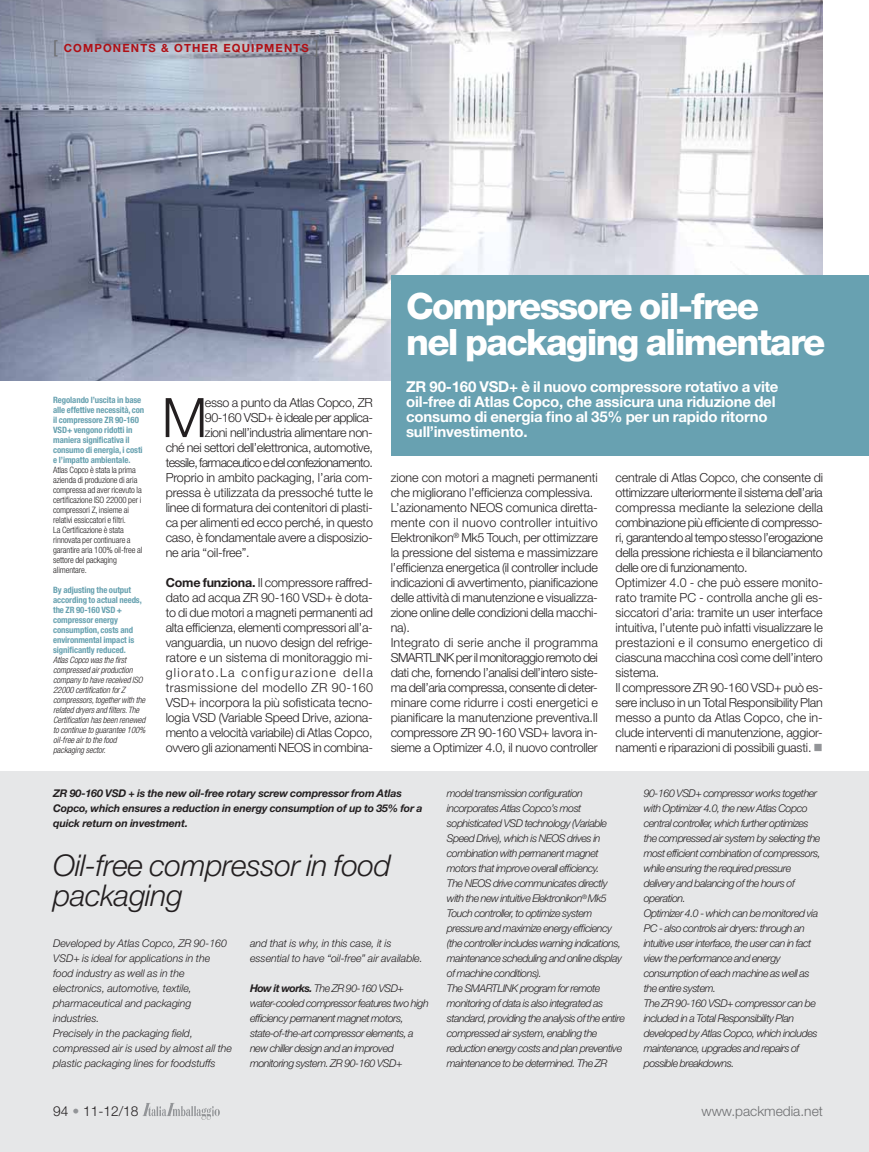
<style>
.page{position:relative;width:869px;height:1152px;background:#fff}
.page>*{position:absolute;margin:0;border:0;box-sizing:border-box;transform-origin:0 0}
.t1{font:300 54.5px "Helvetica Neue";color:#231f20}
.t2{font:800 36.38px/36.4px "Helvetica Neue";letter-spacing:-.045em;color:#fff}
.t3{font:italic 300 30px/30px "Helvetica Neue";letter-spacing:-.015em;color:#231f20}
.t4{font:700 15px/15px "Helvetica Neue";letter-spacing:-.015em;color:#fff}
.t5{font:300 13.75px "Helvetica Neue";color:#6d6e70}
.t6{font:300 13.75px "Helvetica Neue";color:#231f20}
.t7{font:300 12.5px/15px "Helvetica Neue";letter-spacing:-.02em;color:#231f20}
.t8{font:300 12.5px "Helvetica Neue";letter-spacing:-.05em;color:#231f20}
.t9{font:300 12.5px "Helvetica Neue";letter-spacing:-.04em;color:#231f20}
.t10{font:700 11.25px "Helvetica Neue";letter-spacing:.1em;color:#b01016}
.t11{font:italic 300 10.62px/15px "Helvetica Neue";letter-spacing:-.045em;color:#231f20}
.t12{font:italic 300 10.62px/15px "Helvetica Neue";letter-spacing:-.005em;color:#231f20}
.t13{font:italic 700 10.62px/15px "Helvetica Neue";letter-spacing:-.015em;color:#231f20}
.t14{font:700 condensed 8.75px/10px "Helvetica Neue";letter-spacing:-.01em;color:#67a1b0}
.t15{font:300 condensed 8.75px/10px "Helvetica Neue";letter-spacing:-.01em;color:#231f20}
.t16{font:italic 300 condensed 8.75px/10px "Helvetica Neue";letter-spacing:-.01em;color:#231f20}
.s1{font-weight:400;font-size:17.5px;color:#6d6e70}
.s2{font-weight:700}
.s3{color:#939598}
</style>
<div class="page">
<img style="left:0;top:0;width:822px;height:381px">
<div style="left:390px;top:276px;width:478px;height:180px;background:#68a1b1"></div>
<div style="left:0;top:771px;width:868px;height:381px;background:#e6e7e8"></div>
<svg style="left:142px;top:1103px;width:78px;height:16px"></svg>
<p class="t10" style="left:53px;top:44px;width:267px"><span class="s1">[</span> COMPONENTS &amp; OTHER EQUIPMENTS <span class="s1">]</span></p>
<p class="t14" style="left:53px;top:395px;width:92px">Regolando l’uscita in base alle effettive necessità, con il compressore ZR 90-160<br>VSD+ vengono ridotti in maniera significativa il consumo di energia, i costi e l’impatto ambientale.</p>
<p class="t15" style="left:53px;top:465px;width:91px">Atlas Copco è stata la prima azienda di produzione di aria compressa ad aver ricevuto la certificazione ISO 22000 per i compressori Z, insieme ai relativi essiccatori e filtri.<br>La Certificazione è stata rinnovata per continuare a garantire aria 100% oil-free al settore del packaging alimentare.</p>
<p class="t14" style="left:53px;top:585px;width:90px">By adjusting the output according to actual needs, the ZR 90-160 VSD + compressor energy consumption, costs and environmental impact is significantly reduced.</p>
<p class="t16" style="left:53px;top:655px;width:94px">Atlas Copco was the first compressed air production company to have received ISO<br>22000 certification for Z compressors, together with the related dryers and filters. The<br>Certification has been renewed to continue to guarantee 100% oil-free air to the food packaging sector.</p>
<h1 class="t1" style="left:162px;top:398px;width:47px">M</h1>
<p class="t7" style="left:205px;top:396px;width:169px">esso a punto da Atlas Copco, ZR</p>
<p class="t9" style="left:205px;top:413px;width:169px">90-160 VSD+ è ideale per applica-</p>
<p class="t7" style="left:205px;top:426px;width:169px">zioni nell’industria alimentare non-</p>
<p class="t7" style="left:166px;top:441px;width:209px">ché nei settori dell’elettronica, automotive,</p>
<p class="t8" style="left:166px;top:458px;width:209px">tessile, farmaceutico e del confezionamento.</p>
<p class="t7" style="left:166px;top:471px;width:209px">Proprio in ambito packaging, l’aria com-</p>
<p class="t7" style="left:166px;top:486px;width:209px">pressa è utilizzata da pressoché tutte le</p>
<p class="t7" style="left:166px;top:501px;width:208px">linee di formatura dei contenitori di plasti-</p>
<p class="t7" style="left:166px;top:516px;width:209px">ca per alimenti ed ecco perché, in questo</p>
<p class="t7" style="left:166px;top:531px;width:208px">caso, è fondamentale avere a disposizio-</p>
<p class="t7" style="left:166px;top:546px;width:86px">ne aria “oil-free”.</p>
<p class="t7" style="left:166px;top:576px;width:209px;text-align:justify"><span class="s2">Come funziona.</span> Il compressore raffred&shy;dato ad acqua ZR 90-160 VSD+ è dota&shy;to di due motori a magneti permanenti ad alta efficienza, elementi compressori all’a&shy;vanguardia, un nuovo design del refrige&shy;ratore e un sistema di monitoraggio mi&shy;gliorato.La configurazione della trasmissione del modello ZR 90-160<br>VSD+ incorpora la più sofisticata tecno&shy;logia VSD (Variable Speed Drive, aziona&shy;mento a velocità variabile) di Atlas Copco, ovvero gli azionamenti NEOS in combina-</p>
<h2 class="t2" style="left:406px;top:291px;width:421px">Compressore oil-free<br>nel packaging alimentare</h2>
<p class="t4" style="left:406px;top:380px;width:373px">ZR 90-160 VSD+ è il nuovo compressore rotativo a vite oil-free di Atlas Copco, che assicura una riduzione del consumo di energia fino al 35% per un rapido ritorno sull’investimento.</p>
<p class="t7" style="left:390px;top:471px;width:209px">zione con motori a magneti permanenti che migliorano l’efficienza complessiva.<br>L’azionamento NEOS comunica diretta&shy;mente con il nuovo controller intuitivo Elektronikon<sup>®</sup> Mk5 Touch, per ottimizzare la pressione del sistema e massimizzare l’efficienza energetica (il controller include indicazioni di avvertimento, pianificazione delle attività di manutenzione e visualizza&shy;zione online delle condizioni della macchi&shy;na).<br>Integrato di serie anche il programma SMARTLINK per il monitoraggio remoto dei dati che, fornendo l’analisi dell’intero siste&shy;ma dell’aria compressa, consente di deter&shy;minare come ridurre i costi energetici e pianificare la manutenzione preventiva.Il compressore ZR 90-160 VSD+ lavora in&shy;sieme a Optimizer 4.0, il nuovo controller</p>
<p class="t7" style="left:615px;top:471px;width:209px">centrale di Atlas Copco, che consente di ottimizzare ulteriormente il sistema dell’aria compressa mediante la selezione della combinazione più efficiente di compresso&shy;ri, garantendo al tempo stesso l’erogazione della pressione richiesta e il bilanciamento delle ore di funzionamento.<br>Optimizer 4.0 - che può essere monito&shy;rato tramite PC - controlla anche gli es&shy;siccatori d’aria: tramite un user interface intuitiva, l’utente può infatti visualizzare le prestazioni e il consumo energetico di ciascuna macchina così come dell’intero sistema.<br>Il compressore ZR 90-160 VSD+ può es&shy;sere incluso in un Total Responsibility Plan messo a punto da Atlas Copco, che in&shy;clude interventi di manutenzione, aggior&shy;namenti e riparazioni di possibili guasti.</p>
<p class="t13" style="left:53px;top:787px;width:371px">ZR 90-160 VSD + is the new oil-free rotary screw compressor from Atlas<br>Copco, which ensures a reduction in energy consumption of up to 35% for a quick return on investment.</p>
<h3 class="t3" style="left:53px;top:853px;width:339px">Oil-free compressor in food packaging</h3>
<p class="t12" style="left:53px;top:937px;width:180px">Developed by Atlas Copco, ZR 90-160<br>VSD+ is ideal for applications in the food industry as well as in the electronics, automotive, textile, pharmaceutical and packaging industries.<br>Precisely in the packaging field, compressed air is used by almost all the plastic packaging lines for foodstuffs</p>
<p class="t12" style="left:250px;top:937px;width:174px">and that is why, in this case, it is essential to have “oil-free” air available.</p>
<p class="t11" style="left:250px;top:982px;width:180px"><span class="s2">How it works.</span> The ZR 90-160 VSD+ water-cooled compressor features two high efficiency permanent magnet motors, state-of-the-art compressor elements, a new chiller design and an improved monitoring system. ZR 90-160 VSD+</p>
<p class="t11" style="left:446px;top:787px;width:179px">model transmission configuration incorporates Atlas Copco’s most sophisticated VSD technology (Variable Speed Drive), which is NEOS drives in combination with permanent magnet motors that improve overall efficiency.<br>The NEOS drive communicates directly with the new intuitive Elektronikon<sup>®</sup> Mk5<br>Touch controller, to optimize system pressure and maximize energy efficiency (the controller includes warning indications, maintenance scheduling and online display of machine conditions).<br>The SMARTLINK program for remote monitoring of data is also integrated as standard, providing the analysis of the entire compressed air system, enabling the reduction energy costs and plan preventive maintenance to be determined. The ZR</p>
<p class="t11" style="left:643px;top:787px;width:178px">90-160 VSD+ compressor works together with Optimizer 4.0, the new Atlas Copco central controller, which further optimizes the compressed air system by selecting the most efficient combination of compressors, while ensuring the required pressure delivery and balancing of the hours of operation.<br>Optimizer 4.0 - which can be monitored via PC - also controls air dryers: through an intuitive user interface, the user can in fact view the performance and energy consumption of each machine as well as the entire system.<br>The ZR 90-160 VSD+ compressor can be included in a Total Responsibility Plan developed by Atlas Copco, which includes maintenance, upgrades and repairs of possible breakdowns.</p>
<p class="t6" style="left:53px;top:1106px;width:87px">94 <span class="s3">•</span> 11-12/18</p>
<p class="t5" style="left:701px;top:1106px;width:123px">www.packmedia.net</p>
</div>
